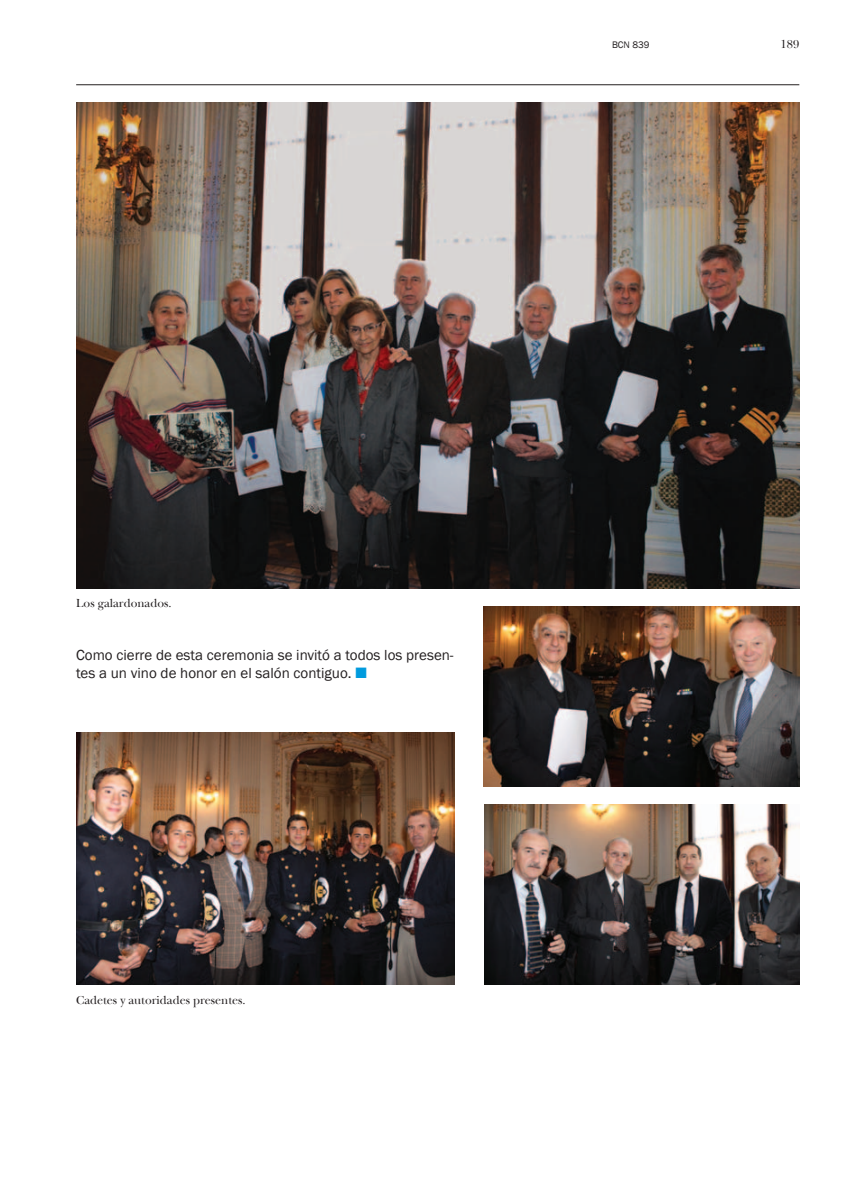
<style>
.page{position:relative;width:850px;height:1190px;background:#fff}
.page>*{position:absolute;margin:0;border:0;box-sizing:border-box;transform-origin:0 0}
.t1{font:15px/18px "Franklin Gothic";color:#231f20}
.t2{font:12px "New Baskerville";color:#231f20}
.t3{font:9.75px "Franklin Gothic";color:#231f20}
.s1{color:#009bde}
</style>
<div class="page">
<hr style="left:76px;top:84px;width:723px;height:1px;background:#231f20">
<img style="left:76px;top:103px;width:723px;height:485px">
<img style="left:76px;top:732px;width:378px;height:252px">
<img style="left:484px;top:804px;width:315px;height:180px">
<img style="left:484px;top:606px;width:315px;height:180px">
<p class="t3" style="left:612px;top:39px;width:39px">BCN 839</p>
<p class="t2" style="left:780px;top:37px;width:20px">189</p>
<p class="t2" style="left:76px;top:596px;width:97px">Los galardonados.</p>
<p class="t1" style="left:76px;top:647px;width:379px">Como cierre de esta ceremonia se invitó a todos los presen&shy;tes a un vino de honor en el salón contiguo. <span class="s1">■</span></p>
<p class="t2" style="left:76px;top:993px;width:171px">Cadetes y autoridades presentes.</p>
</div>
